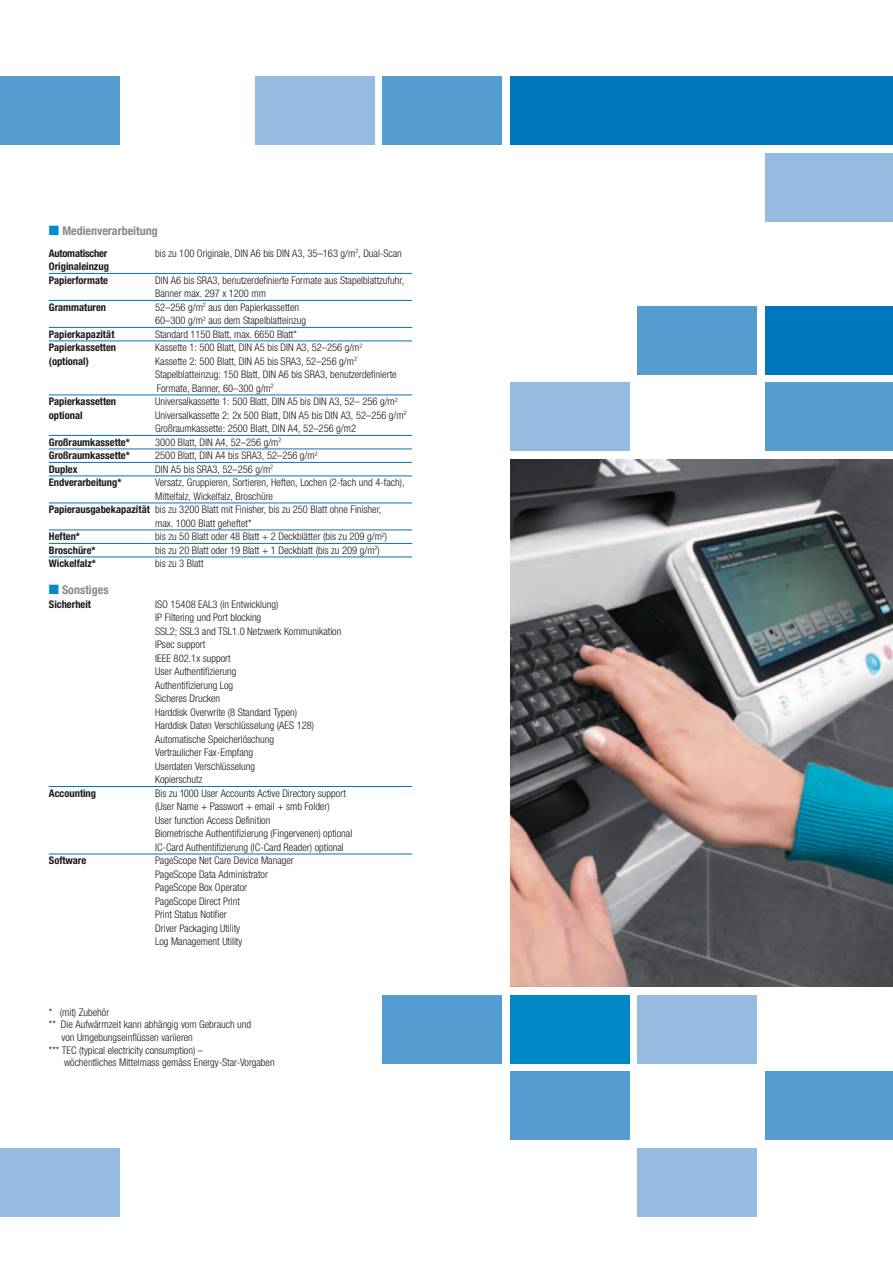
<style>
.page{position:relative;width:893px;height:1263px;background:#fff}
.page>*{position:absolute;margin:0;border:0;box-sizing:border-box;transform-origin:0 0}
.t1{font:700 condensed 12px "Helvetica Neue LTW1 G";color:#87888a}
.t2{font:300 condensed 10.5px/13.5px "Helvetica Neue LTW1 G";color:#1a171c}
.t3{font:700 condensed 10.5px/13.5px "Helvetica Neue LTW1 G";color:#1a171c}
.t4{font:700 condensed 10.5px "Helvetica Neue LTW1 G";letter-spacing:-.02em;color:#1a171c}
.s1{color:#008dc9}
.s2{font-weight:700}
</style>
<div class="page">
<div style="left:510px;top:995px;width:119px;height:68px;background:#0089c7"></div>
<div style="left:510px;top:77px;width:383px;height:68px;background:#0076bd"></div>
<div style="left:510px;top:1071px;width:119px;height:69px;background:#559dd1"></div>
<div style="left:765px;top:1071px;width:128px;height:69px;background:#559dd1"></div>
<div style="left:638px;top:995px;width:119px;height:68px;background:#95bce0"></div>
<div style="left:638px;top:1148px;width:119px;height:68px;background:#95bce0"></div>
<div style="left:0;top:1148px;width:119px;height:68px;background:#95bce0"></div>
<div style="left:255px;top:77px;width:119px;height:68px;background:#95bce0"></div>
<div style="left:765px;top:153px;width:128px;height:68px;background:#95bce0"></div>
<div style="left:765px;top:306px;width:128px;height:68px;background:#0076bd"></div>
<div style="left:638px;top:306px;width:119px;height:68px;background:#559dd1"></div>
<div style="left:510px;top:383px;width:119px;height:68px;background:#95bce0"></div>
<div style="left:0;top:77px;width:119px;height:68px;background:#559dd1"></div>
<div style="left:383px;top:77px;width:119px;height:68px;background:#559dd1"></div>
<div style="left:765px;top:383px;width:128px;height:68px;background:#559dd1"></div>
<div style="left:383px;top:995px;width:119px;height:68px;background:#559dd1"></div>
<img style="left:510px;top:459px;width:383px;height:527px">
<hr style="left:49px;top:273px;width:363px;height:1px;background:#0076bd">
<hr style="left:49px;top:300px;width:363px;height:1px;background:#0076bd">
<hr style="left:49px;top:327px;width:363px;height:1px;background:#0076bd">
<hr style="left:49px;top:341px;width:363px;height:1px;background:#0076bd">
<hr style="left:49px;top:395px;width:363px;height:1px;background:#0076bd">
<hr style="left:49px;top:435px;width:363px;height:1px;background:#0076bd">
<hr style="left:49px;top:449px;width:363px;height:1px;background:#0076bd">
<hr style="left:49px;top:462px;width:363px;height:1px;background:#0076bd">
<hr style="left:49px;top:476px;width:363px;height:1px;background:#0076bd">
<hr style="left:49px;top:503px;width:363px;height:1px;background:#0076bd">
<hr style="left:49px;top:530px;width:363px;height:1px;background:#0076bd">
<hr style="left:49px;top:543px;width:363px;height:1px;background:#0076bd">
<hr style="left:49px;top:557px;width:363px;height:1px;background:#0076bd">
<hr style="left:49px;top:786px;width:363px;height:1px;background:#0076bd">
<hr style="left:49px;top:854px;width:363px;height:1px;background:#0076bd">
<p class="t1" style="left:49px;top:223px;width:110px"><span class="s1">■</span> Medienverarbeitung</p>
<p class="t4" style="left:49px;top:246px;width:60px">Automatischer</p>
<p class="t2" style="left:155px;top:246px;width:248px">bis zu 100 Originale, DIN A6 bis DIN A3, 35–163 g/m<sup>2</sup>, Dual-Scan</p>
<p class="t3" style="left:49px;top:260px;width:62px">Originaleinzug<br>Papierformate</p>
<p class="t2" style="left:155px;top:273px;width:250px">DIN A6 bis SRA3, benutzerdefinierte Formate aus Stapelblattzufuhr,<br>Banner max. 297 x 1200 mm</p>
<p class="t3" style="left:49px;top:300px;width:59px">Grammaturen</p>
<p class="t2" style="left:155px;top:300px;width:153px">52–256 g/m<sup>2</sup> aus den Papierkassetten<br>60–300 g/m<sup>2</sup> aus dem Stapelblatteinzug</p>
<p class="t3" style="left:49px;top:327px;width:67px">Papierkapazität</p>
<p class="t2" style="left:155px;top:327px;width:143px">Standard 1150 Blatt, max. 6650 Blatt*</p>
<p class="t3" style="left:49px;top:341px;width:69px">Papierkassetten</p>
<p class="t2" style="left:155px;top:341px;width:209px">Kassette 1: 500 Blatt, DIN A5 bis DIN A3, 52–256 g/m<sup>2</sup></p>
<p class="t3" style="left:49px;top:354px;width:41px">(optional)</p>
<p class="t2" style="left:155px;top:354px;width:243px">Kassette 2: 500 Blatt, DIN A5 bis SRA3, 52–256 g/m<sup>2<br></sup>Stapelblatteinzug: 150 Blatt, DIN A6 bis SRA3, benutzerdefinierte<br>Formate, Banner, 60–300 g/m<sup>2</sup></p>
<p class="t3" style="left:49px;top:395px;width:69px">Papierkassetten</p>
<p class="t2" style="left:155px;top:395px;width:244px">Universalkassette 1: 500 Blatt, DIN A5 bis DIN A3, 52– 256 g/m<sup>2</sup></p>
<p class="t3" style="left:49px;top:408px;width:35px">optional</p>
<p class="t2" style="left:155px;top:408px;width:253px">Universalkassette 2: 2x 500 Blatt, DIN A5 bis DIN A3, 52–256 g/m<sup>2<br></sup>Großraumkassette: 2500 Blatt, DIN A4, 52–256 g/m2</p>
<p class="t3" style="left:49px;top:435px;width:83px">Großraumkassette*</p>
<p class="t2" style="left:155px;top:435px;width:128px">3000 Blatt, DIN A4, 52–256 g/m<sup>2</sup></p>
<p class="t3" style="left:49px;top:449px;width:83px">Großraumkassette*</p>
<p class="t2" style="left:155px;top:449px;width:164px">2500 Blatt, DIN A4 bis SRA3, 52–256 g/m<sup>2</sup></p>
<p class="t3" style="left:49px;top:462px;width:30px">Duplex</p>
<p class="t2" style="left:155px;top:462px;width:120px">DIN A5 bis SRA3, 52–256 g/m<sup>2</sup></p>
<p class="t3" style="left:49px;top:476px;width:74px">Endverarbeitung*</p>
<p class="t2" style="left:155px;top:476px;width:251px">Versatz, Gruppieren, Sortieren, Heften, Lochen (2-fach und 4-fach),</p>
<p class="t2" style="left:155px;top:489px;width:119px">Mittelfalz, Wickelfalz, Broschüre</p>
<p class="t2" style="left:49px;top:503px;width:334px"><span class="s2">Papierausgabekapazität</span> bis zu 3200 Blatt mit Finisher, bis zu 250 Blatt ohne Finisher,</p>
<p class="t2" style="left:155px;top:516px;width:98px">max. 1000 Blatt geheftet*</p>
<p class="t3" style="left:49px;top:530px;width:33px">Heften*</p>
<p class="t2" style="left:155px;top:530px;width:233px">bis zu 50 Blatt oder 48 Blatt + 2 Deckblätter (bis zu 209 g/m<sup>2</sup>)</p>
<p class="t3" style="left:49px;top:543px;width:48px">Broschüre*</p>
<p class="t2" style="left:155px;top:543px;width:226px">bis zu 20 Blatt oder 19 Blatt + 1 Deckblatt (bis zu 209 g/m<sup>2</sup>)</p>
<p class="t3" style="left:49px;top:557px;width:49px">Wickelfalz*</p>
<p class="t2" style="left:155px;top:557px;width:50px">bis zu 3 Blatt</p>
<p class="t1" style="left:49px;top:583px;width:61px"><span class="s1">■</span> Sonstiges</p>
<p class="t3" style="left:49px;top:597px;width:44px">Sicherheit</p>
<p class="t2" style="left:155px;top:597px;width:188px">ISO 15408 EAL3 (in Entwicklung)<br>IP Filtering und Port blocking<br>SSL2; SSL3 and TSL1.0 Netzwerk Kommunikation<br>IPsec support<br>IEEE 802.1x support<br>User Authentifizierung<br>Authentifizierung Log<br>Sicheres Drucken<br>Harddisk Overwrite (8 Standard Typen)<br>Harddisk Daten Verschlüsselung (AES 128)<br>Automatische Speicherlöschung<br>Vertraulicher Fax-Empfang<br>Userdaten Verschlüsselung<br>Kopierschutz</p>
<p class="t3" style="left:49px;top:786px;width:49px">Accounting</p>
<p class="t2" style="left:155px;top:786px;width:199px">Bis zu 1000 User Accounts Active Directory support (User Name + Passwort + email + smb Folder)<br>User function Access Definition<br>Biometrische Authentifizierung (Fingervenen) optional IC-Card Authentifizierung (IC-Card Reader) optional</p>
<p class="t3" style="left:49px;top:854px;width:39px">Software</p>
<p class="t2" style="left:155px;top:854px;width:140px">PageScope Net Care Device Manager<br>PageScope Data Administrator<br>PageScope Box Operator<br>PageScope Direct Print<br>Print Status Notifier<br>Driver Packaging Utility<br>Log Management Utility</p>
<p class="t2" style="left:49px;top:1005px;width:62px">* (mit) Zubehör</p>
<p class="t2" style="left:49px;top:1018px;width:204px">** Die Aufwärmzeit kann abhängig vom Gebrauch und</p>
<p class="t2" style="left:61px;top:1031px;width:133px">von Umgebungseinflüssen variieren</p>
<p class="t2" style="left:49px;top:1043px;width:156px">*** TEC (typical electricity consumption) –</p>
<p class="t2" style="left:64px;top:1056px;width:212px">wöchentliches Mittelmass gemäss Energy-Star-Vorgaben</p>
</div>
